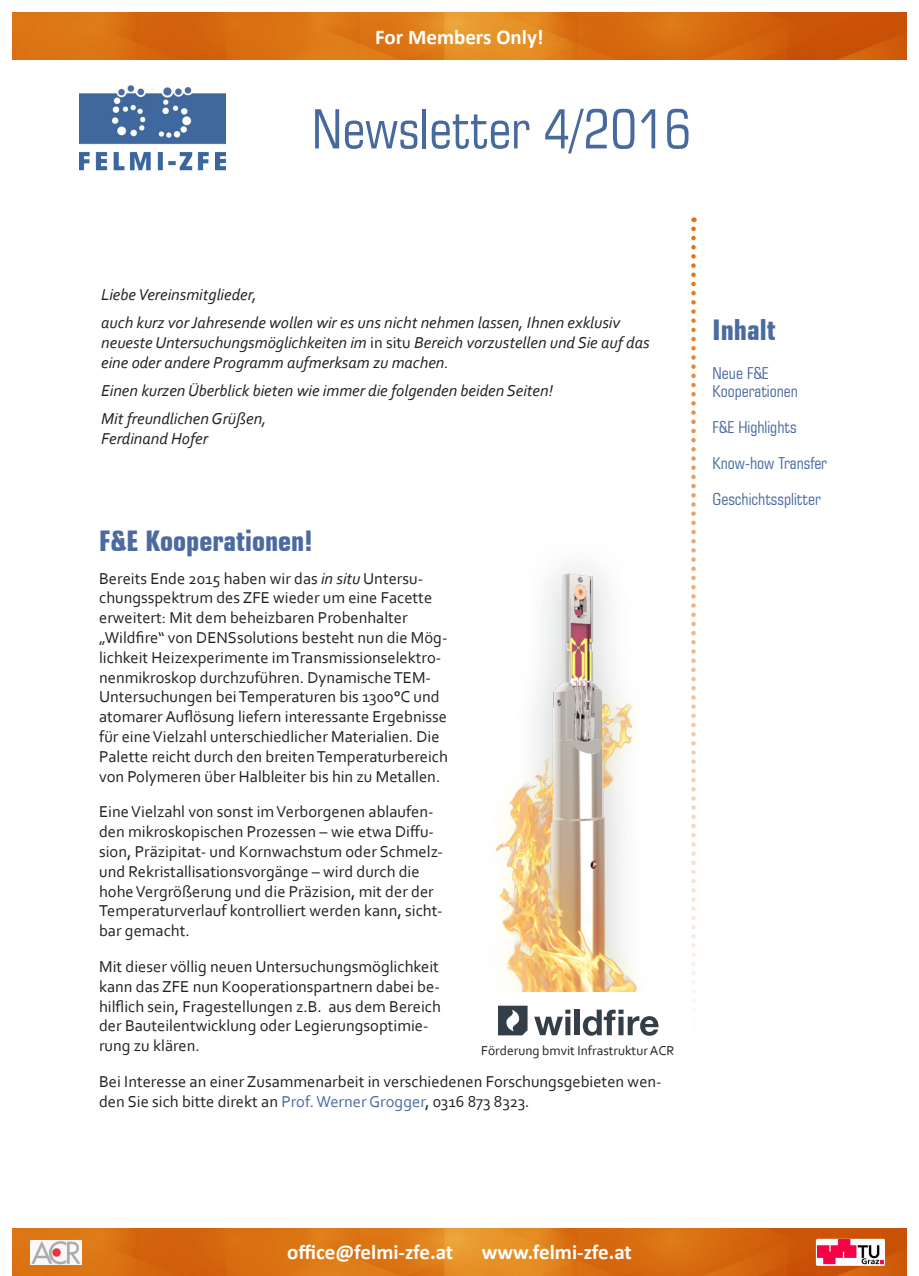
<style>
.page{position:relative;width:919px;height:1276px;background:#fff}
.page>*{position:absolute;margin:0;border:0;box-sizing:border-box;transform-origin:0 0}
.t1{font:condensed 54px "Square 721 BT";color:#48699e}
.t2{font:700 condensed 28.5px "Square 721 BT";color:#4a6aa0}
.t3{font:700 21px "Calibri";color:#fff}
.t4{font:16.5px/19.8px "Corbel";color:#231f20}
.t5{font:italic 16.5px/19.8px "Corbel";color:#231f20}
.t6{font:condensed 16.5px "Square 721 BT";color:#4a6aa0}
.t7{font:13.5px "Corbel";color:#231f20}
.s1{font-style:normal}
.s2{font-style:italic}
.s3{color:#4a6aa0}
</style>
<div class="page">
<img style="left:13px;top:13px;width:893px;height:47px">
<img style="left:13px;top:1228px;width:893px;height:48px">
<svg style="left:691px;top:229px;width:4px;height:773px"></svg>
<img style="left:82px;top:1240px;width:3px;height:24px">
<svg style="left:819px;top:1243px;width:61px;height:18px"></svg>
<div style="left:815px;top:1239px;width:69px;height:26px;border:3px solid #fff"></div>
<img style="left:31px;top:1240px;width:51px;height:24px">
<img style="left:79px;top:85px;width:147px;height:86px">
<img style="left:495px;top:498px;width:201px;height:493px">
<svg style="left:498px;top:1005px;width:29px;height:30px"></svg>
<svg style="left:534px;top:1009px;width:36px;height:26px"></svg>
<div style="left:574px;top:1009px;width:5px;height:26px;background:#343e48"></div>
<svg style="left:582px;top:1009px;width:76px;height:26px"></svg>
<p class="t3" style="left:375px;top:24px;width:170px">For Members Only!</p>
<p class="t1" style="left:312px;top:96px;width:381px">Newsletter 4/2016</p>
<p class="t5" style="left:101px;top:284px;width:157px">Liebe Vereinsmitglieder,</p>
<p class="t5" style="left:101px;top:312px;width:550px">auch kurz vor Jahresende wollen wir es uns nicht nehmen lassen, Ihnen exklusiv neueste Untersuchungsmöglichkeiten im <span class="s1">in situ</span> Bereich vorzustellen und Sie auf das eine oder andere Programm aufmerksam zu machen.</p>
<p class="t5" style="left:101px;top:380px;width:453px">Einen kurzen Überblick bieten wie immer die folgenden beiden Seiten!</p>
<p class="t5" style="left:101px;top:409px;width:167px">Mit freundlichen Grüßen,<br>Ferdinand Hofer</p>
<p class="t2" style="left:99px;top:523px;width:215px">F&amp;E Kooperationen!</p>
<p class="t4" style="left:99px;top:568px;width:350px">Bereits Ende 2015 haben wir das <span class="s2">in situ</span> Untersu&shy;chungsspektrum des ZFE wieder um eine Facette erweitert: Mit dem beheizbaren Probenhalter „Wildfire“ von DENSsolutions besteht nun die Mög&shy;lichkeit Heizexperimente im Transmissionselektro&shy;nenmikroskop durchzuführen. Dynamische TEM-Untersuchungen bei Temperaturen bis 1300°C und atomarer Auflösung liefern interessante Ergebnisse für eine Vielzahl unterschiedlicher Materialien. Die Palette reicht durch den breiten Temperaturbereich von Polymeren über Halbleiter bis hin zu Metallen.</p>
<p class="t4" style="left:99px;top:801px;width:345px">Eine Vielzahl von sonst im Verborgenen ablaufen&shy;den mikroskopischen Prozessen – wie etwa Diffu&shy;sion, Präzipitat- und Kornwachstum oder Schmelz&shy;und Rekristallisationsvorgänge – wird durch die hohe Vergrößerung und die Präzision, mit der der Temperaturverlauf kontrolliert werden kann, sicht&shy;bar gemacht.</p>
<p class="t4" style="left:99px;top:956px;width:343px">Mit dieser völlig neuen Untersuchungsmöglichkeit kann das ZFE nun Kooperationspartnern dabei be&shy;hilflich sein, Fragestellungen z.B. aus dem Bereich der Bauteilentwicklung oder Legierungsoptimie&shy;rung zu klären.</p>
<p class="t4" style="left:99px;top:1071px;width:564px">Bei Interesse an einer Zusammenarbeit in verschiedenen Forschungsgebieten wen&shy;den Sie sich bitte direkt an <span class="s3">Prof. Werner Grogger</span>, 0316 873 8323.</p>
<p class="t7" style="left:481px;top:1041px;width:194px">Förderung bmvit Infrastruktur ACR</p>
<p class="t2" style="left:712px;top:312px;width:65px">Inhalt</p>
<p class="t6" style="left:712px;top:363px;width:58px">Neue F&amp;E</p>
<p class="t6" style="left:712px;top:381px;width:87px">Kooperationen</p>
<p class="t6" style="left:712px;top:417px;width:85px">F&amp;E Highlights</p>
<p class="t6" style="left:712px;top:453px;width:116px">Know-how Transfer</p>
<p class="t6" style="left:712px;top:489px;width:109px">Geschichtssplitter</p>
<p class="t3" style="left:287px;top:1238px;width:167px">office@felmi-zfe.at</p>
<p class="t3" style="left:481px;top:1238px;width:152px">www.felmi-zfe.at</p>
<p class="t3" style="left:298px;top:1238px;width:19px">f</p>
</div>
